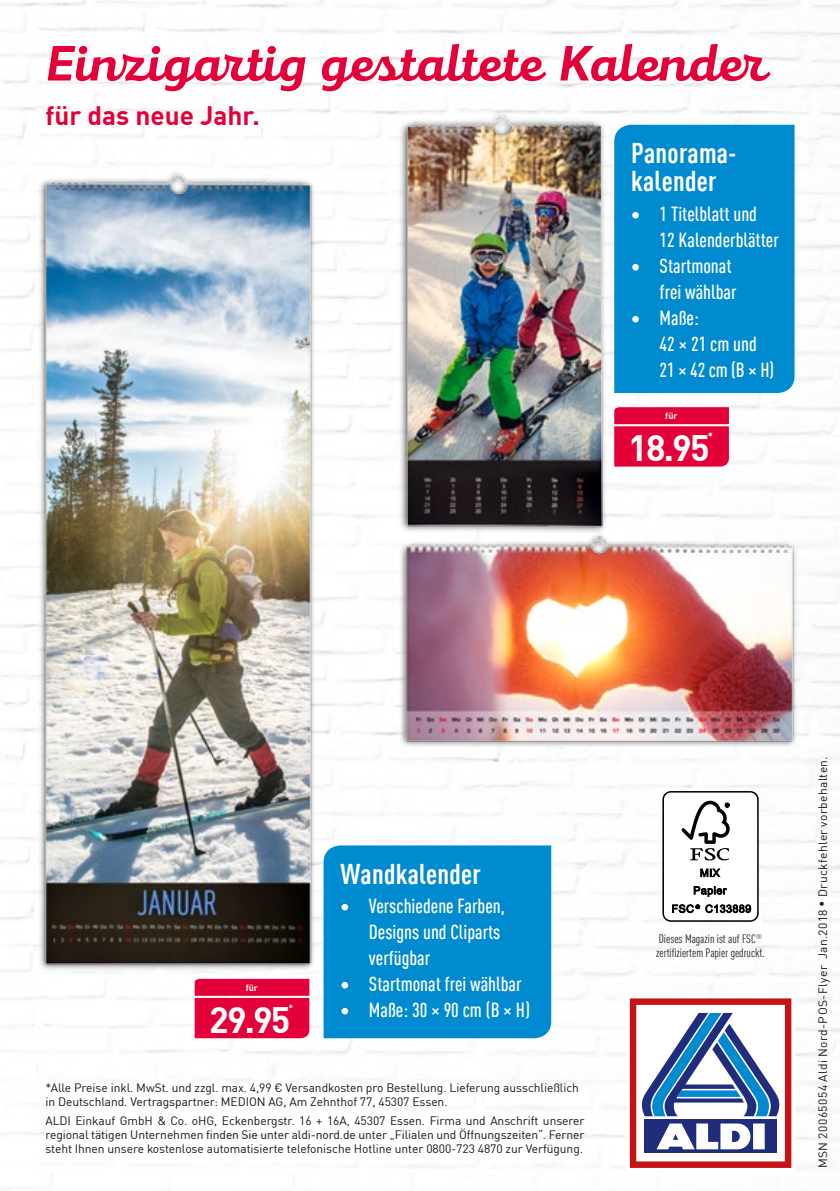
<style>
.page{position:relative;width:840px;height:1191px;background:#fff}
.page>*{position:absolute;margin:0;border:0;box-sizing:border-box;transform-origin:0 0}
.t1{font:700 51.4px "Mixa Custom";color:#e40038}
.t2{font:700 36px "DINPR Ofor BRM";letter-spacing:-.05em;color:#fff}
.t3{font:700 condensed 28px/28px "DINPR Ofor BRM";letter-spacing:.01em;color:#fff}
.t4{font:700 26.2px "DINPR Ofor BRM";color:#e40038}
.t5{font:500 condensed 20px/26px "DINPR Ofor BRM";color:#fff}
.t6{font:12px/14px "DINPR Ofor BRM";letter-spacing:-.005em;color:#181716}
.t7{font:12px "DINPR Ofor BRM";letter-spacing:.03em;color:#181716}
.t8{font:condensed 12px/14px "DINPR Ofor BRM";color:#181716}
.t9{font:700 10.4px "DINPR Ofor BRM";color:#fff}
.t10{font:700 10.4px "Helvetica Neue LT";color:#fff}
.t11{font:700 9px "DINPR Ofor BRM";color:#fff}
</style>
<div class="page">
<img style="left:0;top:0;width:839px;height:1189px">
<img style="left:24px;top:175px;width:308px;height:796px">
<img style="left:389px;top:115px;width:229px;height:423px">
<img style="left:393px;top:534px;width:411px;height:224px">
<div style="left:614px;top:125px;width:180px;height:268px;background:#008acf"></div>
<svg style="left:614px;top:407px;width:114px;height:59px;background:#e40a40"></svg>
<div style="left:323px;top:845px;width:228px;height:193px;background:#008acf"></div>
<svg style="left:194px;top:978px;width:115px;height:60px;background:#e50e43"></svg>
<div style="left:662px;top:792px;width:95px;height:129px;background:#fff;border-radius:8px"></div>
<div style="left:662px;top:791px;width:96px;height:130px;border:2px solid #000;border-radius:8px"></div>
<svg style="left:681px;top:800px;width:48px;height:60px"></svg>
<svg style="left:700px;top:868px;width:20px;height:9px"></svg>
<svg style="left:693px;top:886px;width:33px;height:10px"></svg>
<svg style="left:672px;top:904px;width:78px;height:9px"></svg>
<svg style="left:626px;top:995px;width:168px;height:176px"></svg>
<svg style="left:629px;top:998px;width:161px;height:169px"></svg>
<h1 class="t1" style="left:45px;top:30px;width:726px">Einzigartig gestaltete Kalender</h1>
<h3 class="t4" style="left:45px;top:95px;width:216px">für das neue Jahr.</h3>
<h3 class="t3" style="left:631px;top:137px;width:107px">Panorama&shy;kalender</h3>
<h3 class="t5" style="left:659px;top:199px;width:121px;text-indent:-28px">• 1 Titelblatt und<br>12 Kalenderblätter</h3>
<h3 class="t5" style="left:631px;top:251px;width:107px;text-align:right">• Startmonat frei wählbar</h3>
<h3 class="t5" style="left:659px;top:303px;width:116px;text-indent:-28px">• Maße:<br>42 × 21 cm und<br>21 × 42 cm (B × H)</h3>
<p class="t11" style="left:665px;top:409px;width:14px">für</p>
<h2 class="t2" style="left:628px;top:420px;width:83px">18.95</h2>
<p class="t9" style="left:707px;top:428px;width:7px">*</p>
<p class="t11" style="left:245px;top:980px;width:14px">für</p>
<h2 class="t2" style="left:209px;top:991px;width:83px">29.95</h2>
<p class="t10" style="left:288px;top:1001px;width:6px">*</p>
<h3 class="t3" style="left:340px;top:858px;width:142px">Wandkalender</h3>
<h3 class="t5" style="left:369px;top:892px;width:137px;text-indent:-28px">• Verschiedene Farben,<br>Designs und Cliparts verfügbar</h3>
<h3 class="t5" style="left:340px;top:970px;width:182px">• Startmonat frei wählbar</h3>
<h3 class="t5" style="left:340px;top:996px;width:191px">• Maße: 30 × 90 cm (B × H)</h3>
<p class="t6" style="left:45px;top:1079px;width:535px">*Alle Preise inkl. MwSt. und zzgl. max. 4,99 € Versandkosten pro Bestellung. Lieferung ausschließlich in Deutschland. Vertragspartner: MEDION AG, Am Zehnthof 77, 45307 Essen.</p>
<p class="t6" style="left:45px;top:1113px;width:540px;text-align:justify">ALDI Einkauf GmbH &amp; Co. oHG, Eckenbergstr. 16 + 16A, 45307 Essen. Firma und Anschrift unserer regional tätigen Unternehmen finden Sie unter aldi-nord.de unter „Filialen und Öffnungszeiten“. Ferner steht Ihnen unsere kostenlose automatisierte telefonische Hotline unter 0800-723 4870 zur Verfügung.</p>
<p class="t8" style="left:655px;top:931px;width:110px">Dieses Magazin ist auf FSC<sup>® </sup>zertifiziertem Papier gedruckt.</p>
<p class="t7" style="left:813px;top:1168px;width:413px;rotate:-90deg">MSN 20065054 Aldi Nord-POS-Flyer Jan.2018 • Druckfehler vorbehalten.</p>
</div>
